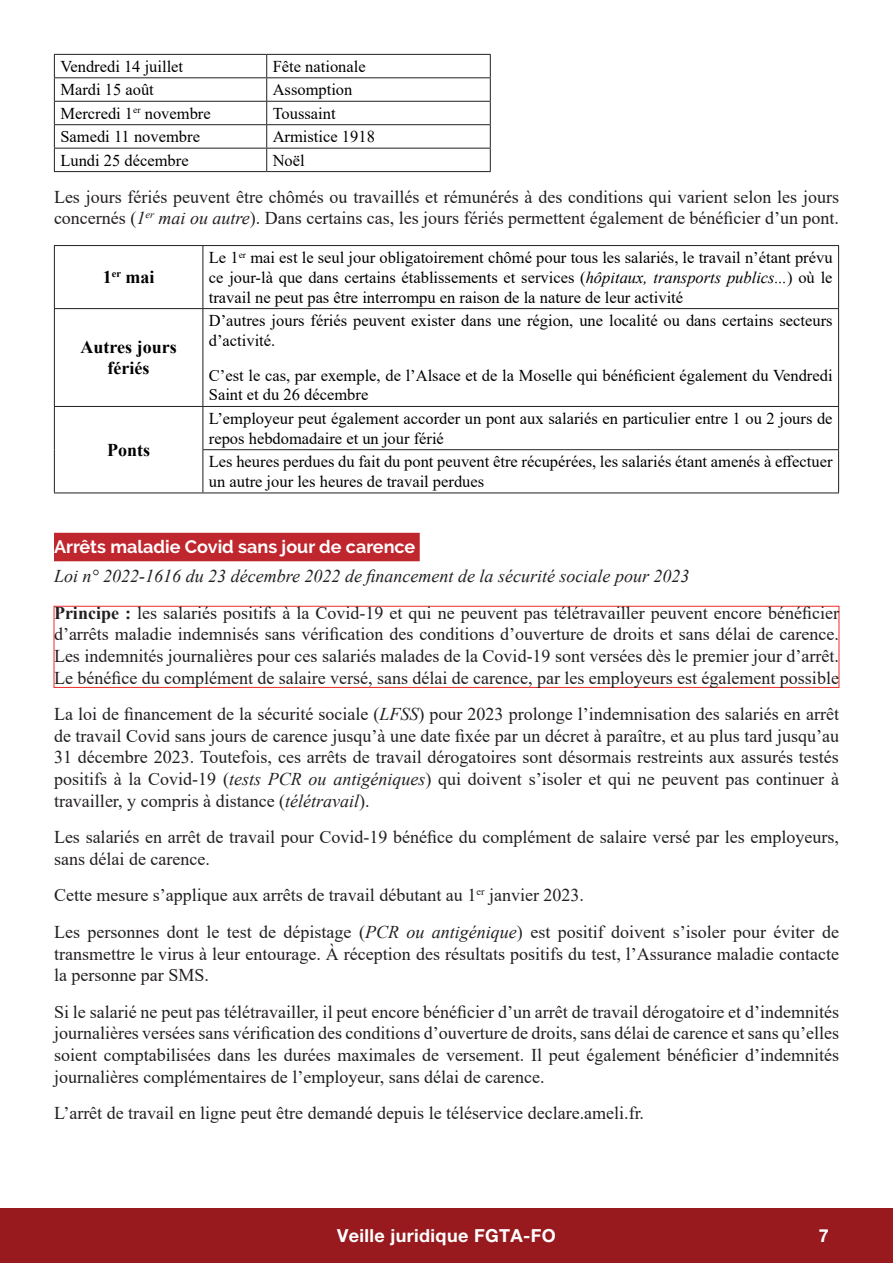
<style>
.page{position:relative;width:893px;height:1263px;background:#fff}
.page>*{position:absolute;margin:0;border:0;box-sizing:border-box;transform-origin:0 0}
.t1{font:18px/21.6px "Times New Roman";color:#231f20}
.t2{font:700 18px "Raleway";color:#fff}
.t3{font:700 18px/21.6px "Times New Roman";color:#000001;text-align:center}
.t4{font:700 18px "Helvetica Neue LT Pro";letter-spacing:.02em;color:#fff}
.t5{font:16.5px/19.8px "Times New Roman";color:#000001}
.s1{font-style:italic}
.s2{font-weight:700}
</style>
<div class="page">
<div style="left:0;top:1209px;width:893px;height:54px;background:#981a1e"></div>
<div style="left:54px;top:533px;width:366px;height:28px;background:#c0262d"></div>
<div style="left:54px;top:606px;width:785px;height:82px;border:1px solid #ee2d2d"></div>
<hr style="left:54px;top:54px;width:213px;height:1px;background:#231f20">
<hr style="left:267px;top:54px;width:224px;height:1px;background:#231f20">
<hr style="left:54px;top:77px;width:213px;height:1px;background:#231f20">
<hr style="left:267px;top:77px;width:224px;height:1px;background:#231f20">
<hr style="left:54px;top:101px;width:213px;height:1px;background:#231f20">
<hr style="left:267px;top:101px;width:224px;height:1px;background:#231f20">
<hr style="left:54px;top:124px;width:213px;height:1px;background:#231f20">
<hr style="left:267px;top:124px;width:224px;height:1px;background:#231f20">
<hr style="left:54px;top:148px;width:213px;height:1px;background:#231f20">
<svg style="left:54px;top:55px;width:1px;height:116px"></svg>
<hr style="left:267px;top:148px;width:224px;height:1px;background:#231f20">
<svg style="left:266px;top:55px;width:1px;height:116px"></svg>
<svg style="left:490px;top:55px;width:1px;height:116px"></svg>
<hr style="left:54px;top:171px;width:213px;height:1px;background:#231f20">
<hr style="left:267px;top:171px;width:224px;height:1px;background:#231f20">
<hr style="left:54px;top:245px;width:149px;height:1px;background:#231f20">
<hr style="left:54px;top:246px;width:1px;height:62px;background:#231f20">
<hr style="left:203px;top:245px;width:636px;height:1px;background:#231f20">
<hr style="left:202px;top:246px;width:1px;height:62px;background:#231f20">
<hr style="left:838px;top:246px;width:1px;height:62px;background:#231f20">
<hr style="left:54px;top:308px;width:149px;height:1px;background:#231f20">
<hr style="left:54px;top:309px;width:1px;height:97px;background:#231f20">
<hr style="left:203px;top:308px;width:636px;height:1px;background:#231f20">
<hr style="left:202px;top:309px;width:1px;height:97px;background:#231f20">
<hr style="left:838px;top:309px;width:1px;height:97px;background:#231f20">
<hr style="left:54px;top:406px;width:149px;height:1px;background:#231f20">
<hr style="left:54px;top:407px;width:1px;height:43px;background:#231f20">
<hr style="left:54px;top:450px;width:1px;height:43px;background:#231f20">
<hr style="left:54px;top:493px;width:149px;height:1px;background:#231f20">
<hr style="left:203px;top:406px;width:636px;height:1px;background:#231f20">
<hr style="left:202px;top:407px;width:1px;height:42px;background:#231f20">
<hr style="left:838px;top:407px;width:1px;height:42px;background:#231f20">
<hr style="left:202px;top:449px;width:637px;height:1px;background:#231f20">
<hr style="left:202px;top:450px;width:1px;height:43px;background:#231f20">
<hr style="left:838px;top:450px;width:1px;height:43px;background:#231f20">
<hr style="left:203px;top:493px;width:636px;height:1px;background:#231f20">
<p class="t5" style="left:60px;top:56px;width:124px">Vendredi 14 juillet</p>
<p class="t5" style="left:273px;top:56px;width:95px">Fête nationale</p>
<p class="t5" style="left:60px;top:79px;width:95px">Mardi 15 août</p>
<p class="t5" style="left:273px;top:79px;width:81px">Assomption</p>
<p class="t5" style="left:60px;top:103px;width:152px">Mercredi 1<sup>er</sup> novembre</p>
<p class="t5" style="left:273px;top:103px;width:65px">Toussaint</p>
<p class="t5" style="left:60px;top:126px;width:141px">Samedi 11 novembre</p>
<p class="t5" style="left:273px;top:126px;width:104px">Armistice 1918</p>
<p class="t5" style="left:60px;top:150px;width:130px">Lundi 25 décembre</p>
<p class="t5" style="left:273px;top:150px;width:34px">Noël</p>
<p class="t1" style="left:54px;top:185px;width:786px">Les jours fériés peuvent être chômés ou travaillés et rémunérés à des conditions qui varient selon les jours concernés (<span class="s1">1</span><sup>er</sup> <span class="s1">mai ou autre</span>). Dans certains cas, les jours fériés permettent également de bénéficier d’un pont.</p>
<p class="t3" style="left:103px;top:266px;width:53px">1<sup>er</sup> mai</p>
<p class="t3" style="left:81px;top:335px;width:98px">Autres jours fériés</p>
<p class="t3" style="left:107px;top:438px;width:45px">Ponts</p>
<p class="t5" style="left:209px;top:247px;width:625px;text-align:justify">Le 1<sup>er</sup> mai est le seul jour obligatoirement chômé pour tous les salariés, le travail n’étant prévu ce jour-là que dans certains établissements et services (<span class="s1">hôpitaux, transports publics...</span>) où le travail ne peut pas être interrompu en raison de la nature de leur activité</p>
<p class="t5" style="left:209px;top:310px;width:625px">D’autres jours fériés peuvent exister dans une région, une localité ou dans certains secteurs d’activité.</p>
<p class="t5" style="left:209px;top:365px;width:625px">C’est le cas, par exemple, de l’Alsace et de la Moselle qui bénéficient également du Vendredi<br>Saint et du 26 décembre</p>
<p class="t5" style="left:209px;top:408px;width:625px">L’employeur peut également accorder un pont aux salariés en particulier entre 1 ou 2 jours de repos hebdomadaire et un jour férié</p>
<p class="t5" style="left:209px;top:451px;width:625px">Les heures perdues du fait du pont peuvent être récupérées, les salariés étant amenés à effectuer un autre jour les heures de travail perdues</p>
<p class="t2" style="left:54px;top:536px;width:363px">Arrêts maladie Covid sans jour de carence</p>
<p class="t1" style="left:54px;top:557px;width:786px;line-height:36.6px"><span class="s1">Loi n° 2022-1616 du 23 décembre 2022 de financement de la sécurité sociale pour 2023<br></span><span class="s2">Principe :</span> les salariés positifs à la Covid-19 et qui ne peuvent pas télétravailler peuvent encore bénéficier</p>
<p class="t1" style="left:54px;top:623px;width:786px;text-align:justify">d’arrêts maladie indemnisés sans vérification des conditions d’ouverture de droits et sans délai de carence.<br>Les indemnités journalières pour ces salariés malades de la Covid-19 sont versées dès le premier jour d’arrêt.<br>Le bénéfice du complément de salaire versé, sans délai de carence, par les employeurs est également possible</p>
<p class="t1" style="left:54px;top:703px;width:786px;text-align:justify">La loi de financement de la sécurité sociale (<span class="s1">LFSS</span>) pour 2023 prolonge l’indemnisation des salariés en arrêt de travail Covid sans jours de carence jusqu’à une date fixée par un décret à paraître, et au plus tard jusqu’au 31 décembre 2023. Toutefois, ces arrêts de travail dérogatoires sont désormais restreints aux assurés testés positifs à la Covid-19 (<span class="s1">tests PCR ou antigéniques</span>) qui doivent s’isoler et qui ne peuvent pas continuer à travailler, y compris à distance (<span class="s1">télétravail</span>).</p>
<p class="t1" style="left:54px;top:826px;width:786px">Les salariés en arrêt de travail pour Covid-19 bénéfice du complément de salaire versé par les employeurs, sans délai de carence.</p>
<p class="t1" style="left:54px;top:876px;width:786px;line-height:36.6px">Cette mesure s’applique aux arrêts de travail débutant au 1<sup>er</sup> janvier 2023.<br>Les personnes dont le test de dépistage (<span class="s1">PCR ou antigénique</span>) est positif doivent s’isoler pour éviter de</p>
<p class="t1" style="left:54px;top:942px;width:786px">transmettre le virus à leur entourage. À réception des résultats positifs du test, l’Assurance maladie contacte la personne par SMS.</p>
<p class="t1" style="left:54px;top:1000px;width:786px;text-align:justify">Si le salarié ne peut pas télétravailler, il peut encore bénéficier d’un arrêt de travail dérogatoire et d’indemnités journalières versées sans vérification des conditions d’ouverture de droits, sans délai de carence et sans qu’elles soient comptabilisées dans les durées maximales de versement. Il peut également bénéficier d’indemnités journalières complémentaires de l’employeur, sans délai de carence.</p>
<p class="t1" style="left:54px;top:1102px;width:592px">L’arrêt de travail en ligne peut être demandé depuis le téléservice declare.ameli.fr.</p>
<p class="t4" style="left:337px;top:1225px;width:220px">Veille juridique FGTA-FO</p>
<p class="t4" style="left:819px;top:1225px;width:12px">7</p>
</div>
